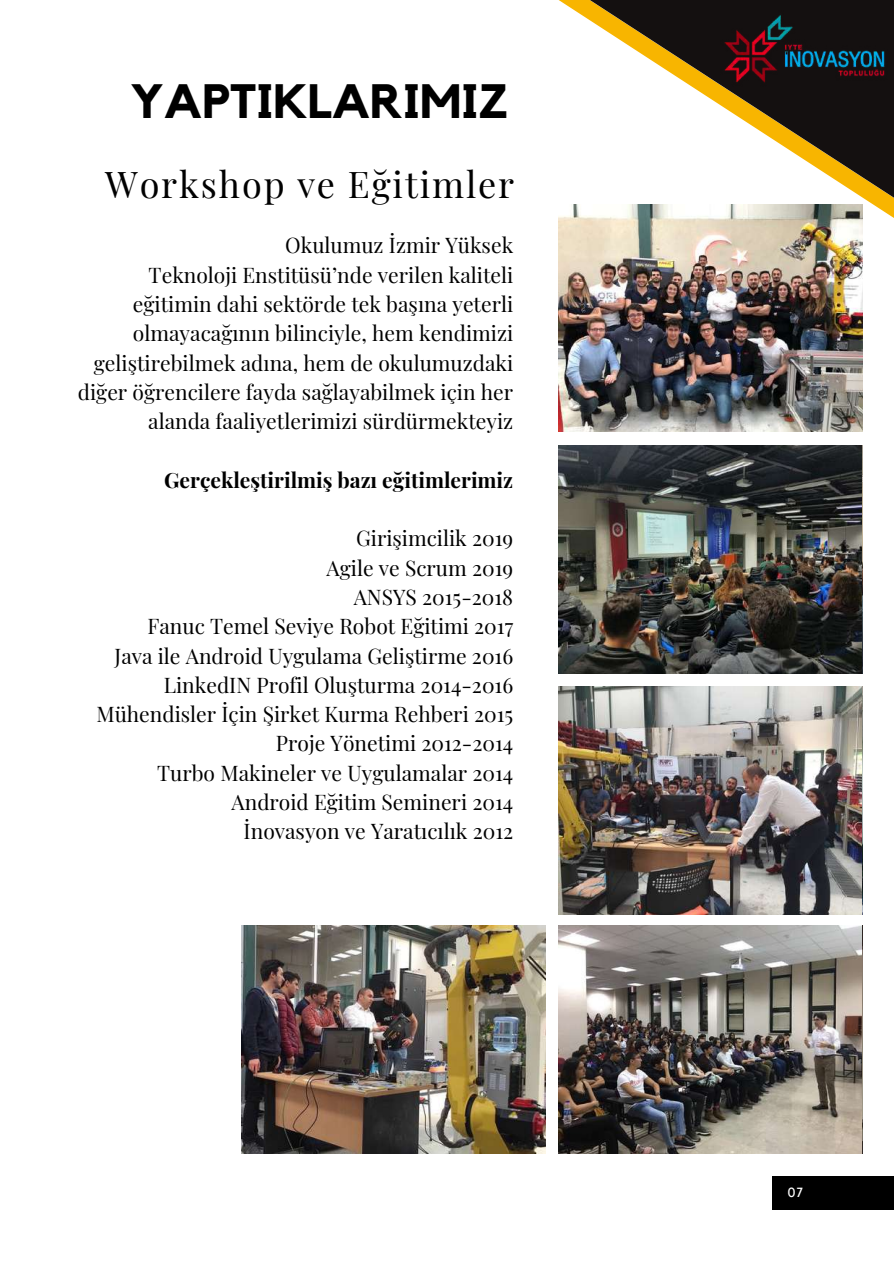
<style>
.page{position:relative;width:894px;height:1264px;background:#fff}
.page>*{position:absolute;margin:0;border:0;box-sizing:border-box;transform-origin:0 0}
.t1{font:700 48px "Kollektif";color:#000}
.t2{font:36px "Playfair Display";letter-spacing:.05em;color:#000}
.t3{font:21px/29.2px "Playfair Display";color:#000;text-align:right}
.t4{font:700 21px "Playfair Display";color:#000}
.t5{font:13.2px "Kollektif";color:#fff}
</style>
<div class="page">
<div style="left:772px;top:1176px;width:121px;height:33px;background:#000"></div>
<svg style="left:559px;top:0;width:334px;height:341px"></svg>
<img style="left:558px;top:204px;width:304px;height:228px">
<img style="left:241px;top:925px;width:304px;height:228px">
<img style="left:558px;top:686px;width:303px;height:228px">
<img style="left:720px;top:0;width:169px;height:119px">
<img style="left:558px;top:925px;width:303px;height:228px">
<img style="left:558px;top:445px;width:303px;height:228px">
<h1 class="t1" style="left:130px;top:79px;width:379px">YAPTIKLARIMIZ</h1>
<h2 class="t2" style="left:105px;top:159px;width:410px">Workshop ve Eğitimler</h2>
<p class="t3" style="left:78px;top:230px;width:437px">Okulumuz İzmir Yüksek<br>Teknoloji Enstitüsü’nde verilen kaliteli eğitimin dahi sektörde tek başına yeterli olmayacağının bilinciyle, hem kendimizi geliştirebilmek adına, hem de okulumuzdaki diğer öğrencilere fayda sağlayabilmek için her alanda faaliyetlerimizi sürdürmekteyiz</p>
<p class="t4" style="left:164px;top:465px;width:350px">Gerçekleştirilmiş bazı eğitimlerimiz</p>
<p class="t3" style="left:96px;top:523px;width:418px">Girişimcilik 2019<br>Agile ve Scrum 2019<br>ANSYS 2015-2018<br>Fanuc Temel Seviye Robot Eğitimi 2017<br>Java ile Android Uygulama Geliştirme 2016<br>LinkedIN Profil Oluşturma 2014-2016<br>Mühendisler İçin Şirket Kurma Rehberi 2015<br>Proje Yönetimi 2012-2014<br>Turbo Makineler ve Uygulamalar 2014<br>Android Eğitim Semineri 2014<br>İnovasyon ve Yaratıcılık 2012</p>
<p class="t5" style="left:787px;top:1186px;width:17px">07</p>
</div>
